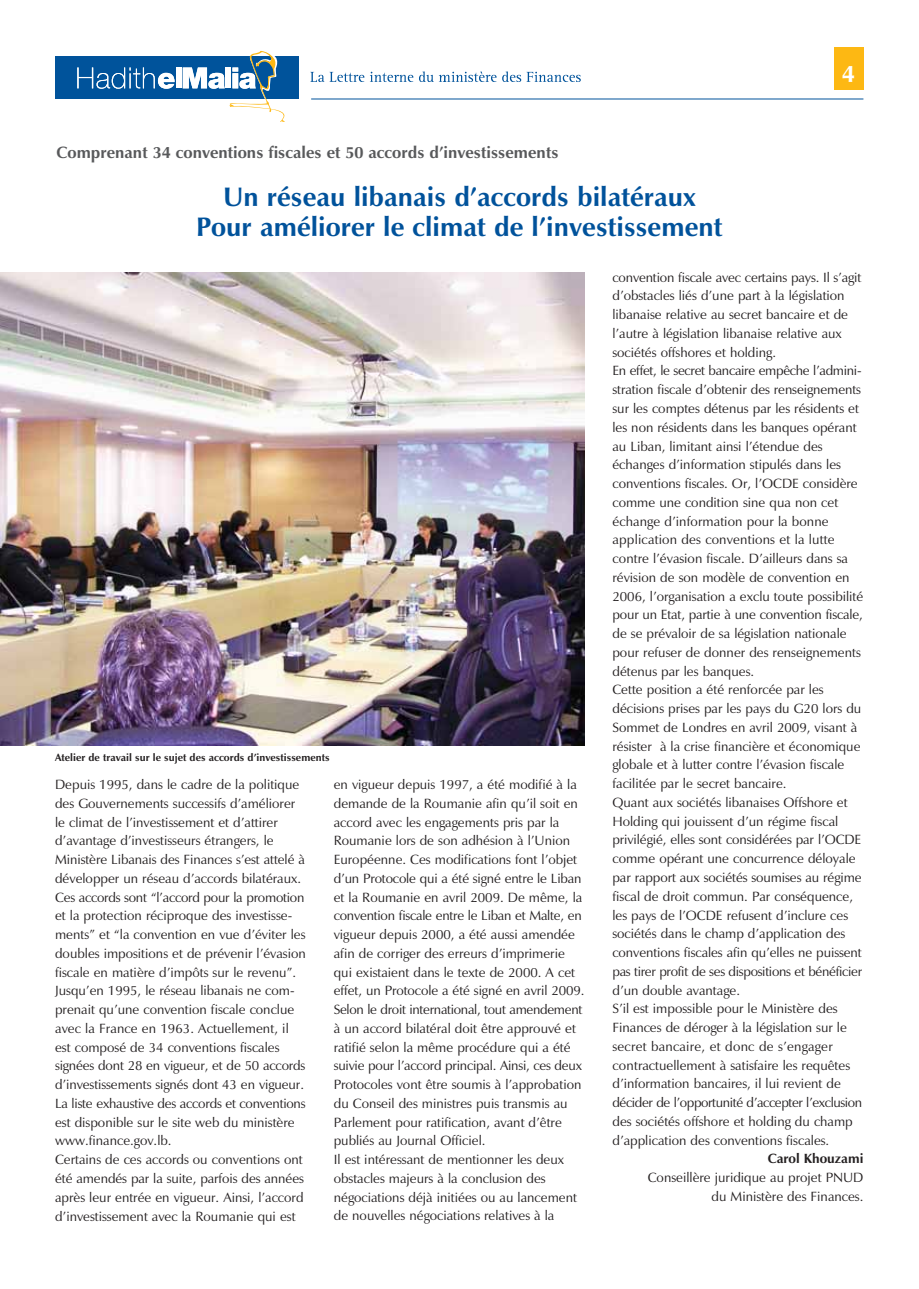
<style>
.page{position:relative;width:919px;height:1289px;background:#fff}
.page>*{position:absolute;margin:0;border:0;box-sizing:border-box;transform-origin:0 0}
.t1{font:700 27px/30px "Zapf Humanist 601 BT";color:#00529b;text-align:center}
.t2{font:700 24px "Zapf Humanist 601 BT";color:#fff}
.t3{font:700 16.5px "Zapf Humanist 601 BT";color:#58595b}
.t4{font:13.5px/18.8px "Zapf Humanist 601 BT";color:#231f20}
.t5{font:700 13.5px "Zapf Humanist 601 BT";color:#231f20}
.t6{font:700 10.5px "Zapf Humanist 601 BT";color:#231f20}
</style>
<div class="page">
<div style="left:55px;top:57px;width:243px;height:42px;background:#00539b"></div>
<svg style="left:310px;top:72px;width:54px;height:10px"></svg>
<svg style="left:370px;top:72px;width:43px;height:10px"></svg>
<svg style="left:419px;top:71px;width:77px;height:11px"></svg>
<svg style="left:502px;top:71px;width:78px;height:11px"></svg>
<svg style="left:77px;top:67px;width:97px;height:22px"></svg>
<div style="left:176px;top:67px;width:5px;height:21px;background:#fff"></div>
<svg style="left:183px;top:51px;width:102px;height:71px"></svg>
<hr style="left:311px;top:99px;width:552px;height:1px;background:#00539b">
<div style="left:833px;top:47px;width:30px;height:43px;background:#fdb813"></div>
<img style="left:0;top:272px;width:584px;height:473px">
<p class="t3" style="left:57px;top:146px;width:503px">Comprenant 34 conventions fiscales et 50 accords d’investissements</p>
<h1 class="t1" style="left:196px;top:185px;width:528px">Un réseau libanais d’accords bilatéraux<br>Pour améliorer le climat de l’investissement</h1>
<h2 class="t2" style="left:841px;top:64px;width:15px">4</h2>
<p class="t6" style="left:55px;top:753px;width:276px">Atelier de travail sur le sujet des accords d’investissements</p>
<p class="t4" style="left:55px;top:776px;width:252px">Depuis 1995, dans le cadre de la politique des Gouvernements successifs d’améliorer le climat de l’investissement et d’attirer d’avantage d’investisseurs étrangers, le Ministère Libanais des Finances s’est attelé à développer un réseau d’accords bilatéraux.<br>Ces accords sont “l’accord pour la promotion et la protection réciproque des investisse&shy;ments” et “la convention en vue d’éviter les doubles impositions et de prévenir l’évasion fiscale en matière d’impôts sur le revenu”.<br>Jusqu’en 1995, le réseau libanais ne com&shy;prenait qu’une convention fiscale conclue avec la France en 1963. Actuellement, il est composé de 34 conventions fiscales signées dont 28 en vigueur, et de 50 accords d’investissements signés dont 43 en vigueur.<br>La liste exhaustive des accords et conventions est disponible sur le site web du ministère www.finance.gov.lb.<br>Certains de ces accords ou conventions ont été amendés par la suite, parfois des années après leur entrée en vigueur. Ainsi, l’accord d’investissement avec la Roumanie qui est</p>
<p class="t4" style="left:334px;top:776px;width:252px">en vigueur depuis 1997, a été modifié à la demande de la Roumanie afin qu’il soit en accord avec les engagements pris par la Roumanie lors de son adhésion à l’Union Européenne. Ces modifications font l’objet d’un Protocole qui a été signé entre le Liban et la Roumanie en avril 2009. De même, la convention fiscale entre le Liban et Malte, en vigueur depuis 2000, a été aussi amendée afin de corriger des erreurs d’imprimerie qui existaient dans le texte de 2000. A cet effet, un Protocole a été signé en avril 2009.<br>Selon le droit international, tout amendement à un accord bilatéral doit être approuvé et ratifié selon la même procédure qui a été suivie pour l’accord principal. Ainsi, ces deux Protocoles vont être soumis à l’approbation du Conseil des ministres puis transmis au Parlement pour ratification, avant d’être publiés au Journal Officiel.<br>Il est intéressant de mentionner les deux obstacles majeurs à la conclusion des négociations déjà initiées ou au lancement de nouvelles négociations relatives à la</p>
<p class="t4" style="left:612px;top:269px;width:252px">convention fiscale avec certains pays. Il s’agit d’obstacles liés d’une part à la législation libanaise relative au secret bancaire et de l’autre à législation libanaise relative aux sociétés offshores et holding.<br>En effet, le secret bancaire empêche l’admini&shy;stration fiscale d’obtenir des renseignements sur les comptes détenus par les résidents et les non résidents dans les banques opérant au Liban, limitant ainsi l’étendue des échanges d’information stipulés dans les conventions fiscales. Or, l’OCDE considère comme une condition sine qua non cet échange d’information pour la bonne application des conventions et la lutte contre l’évasion fiscale. D’ailleurs dans sa révision de son modèle de convention en 2006, l’organisation a exclu toute possibilité pour un Etat, partie à une convention fiscale, de se prévaloir de sa législation nationale pour refuser de donner des renseignements détenus par les banques.<br>Cette position a été renforcée par les décisions prises par les pays du G20 lors du Sommet de Londres en avril 2009, visant à résister à la crise financière et économique globale et à lutter contre l’évasion fiscale facilitée par le secret bancaire.<br>Quant aux sociétés libanaises Offshore et Holding qui jouissent d’un régime fiscal privilégié, elles sont considérées par l’OCDE comme opérant une concurrence déloyale par rapport aux sociétés soumises au régime fiscal de droit commun. Par conséquence, les pays de l’OCDE refusent d’inclure ces sociétés dans le champ d’application des conventions fiscales afin qu’elles ne puissent pas tirer profit de ses dispositions et bénéficier d’un double avantage.<br>S’il est impossible pour le Ministère des Finances de déroger à la législation sur le secret bancaire, et donc de s’engager contractuellement à satisfaire les requêtes d’information bancaires, il lui revient de décider de l’opportunité d’accepter l’exclusion des sociétés offshore et holding du champ d’application des conventions fiscales.</p>
<p class="t5" style="left:767px;top:1153px;width:97px">Carol Khouzami</p>
<p class="t4" style="left:647px;top:1169px;width:217px;text-align:right">Conseillère juridique au projet PNUD du Ministère des Finances.</p>
</div>
